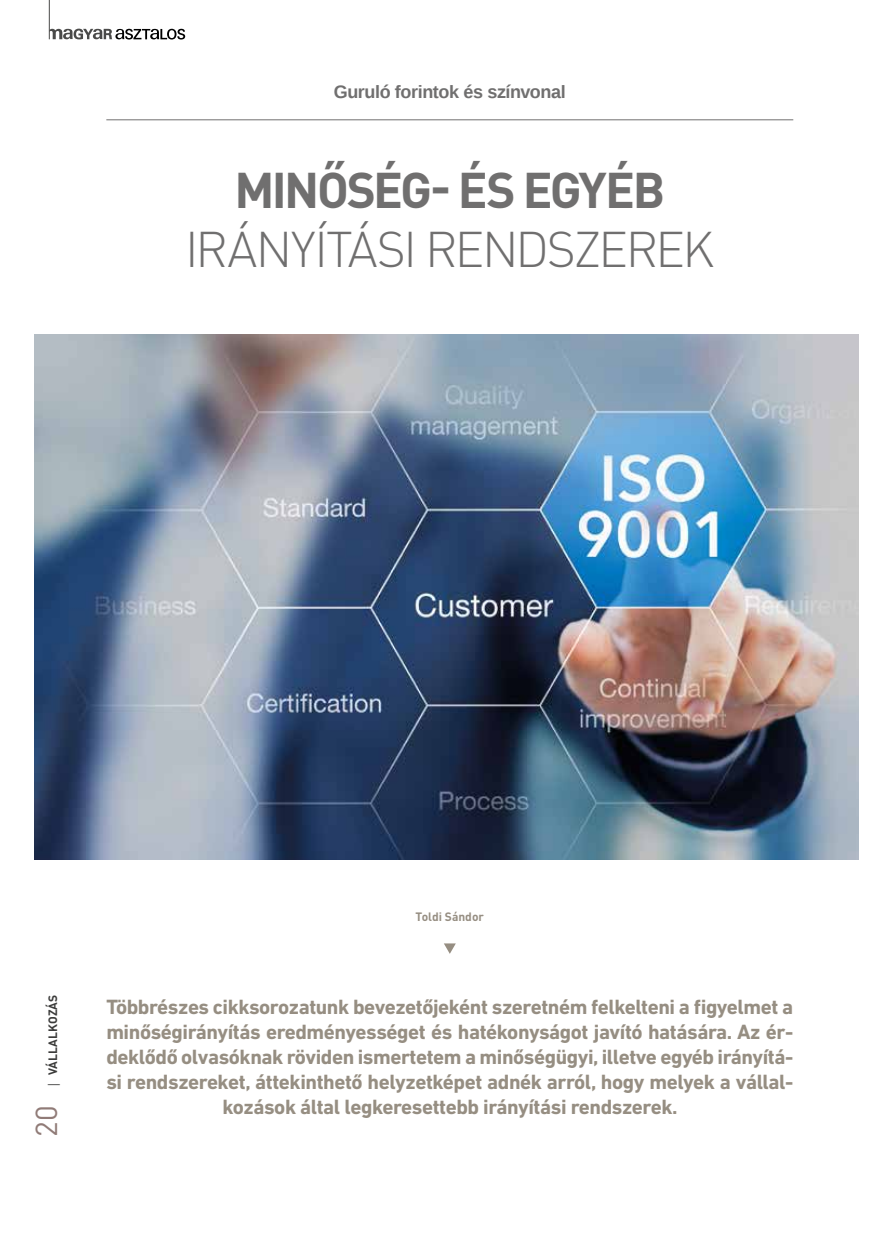
<style>
.page{position:relative;width:872px;height:1242px;background:#fff}
.page>*{position:absolute;margin:0;border:0;box-sizing:border-box;transform-origin:0 0}
.t1{font:300 49.5px "DIN Pro";letter-spacing:-.05em;color:#706f6f}
.t2{font:700 49.5px "DIN Pro";letter-spacing:-.055em;color:#706f6f}
.t3{font:30px "DIN Pro";color:#907b77}
.t4{font:700 21px/25.2px "DIN Next LT Pro";letter-spacing:-.02em;color:#968e82;text-align:center}
.t5{font:700 18px "Liberation Sans";letter-spacing:-.025em;color:#706f6f}
.t6{font:700 12px "DIN Pro";letter-spacing:.01em;color:#3c3c3b}
.t7{font:700 12px "DIN Pro";color:#968e82}
.s1{font-family:"Open Sans";font-weight:400}
</style>
<div class="page">
<svg style="left:49px;top:29px;width:136px;height:11px"></svg>
<hr style="left:49px;top:0;width:1px;height:39px;background:#4a4a49">
<hr style="left:106px;top:119px;width:687px;height:1px;background:#706f6f">
<img style="left:34px;top:334px;width:824px;height:525px">
<svg style="left:444px;top:943px;width:12px;height:11px"></svg>
<p class="t5" style="left:334px;top:80px;width:234px">Guruló forintok és színvonal</p>
<h1 class="t2" style="left:234px;top:156px;width:432px">MINŐSÉG- ÉS EGYÉB</h1>
<h1 class="t1" style="left:185px;top:215px;width:531px">IRÁNYÍTÁSI RENDSZEREK</h1>
<p class="t6" style="left:45px;top:1087px;width:95px;rotate:-90deg"><span class="s1">|</span> VÁLLALKOZÁS</p>
<h2 class="t3" style="left:26px;top:1136px;width:33px;rotate:-90deg">20</h2>
<p class="t7" style="left:415px;top:908px;width:70px">Toldi Sándor</p>
<p class="t4" style="left:106px;top:993px;width:688px">Többrészes cikksorozatunk bevezetőjeként szeretném felkelteni a figyelmet a minőségirányítás eredményességet és hatékonyságot javító hatására. Az ér&shy;deklődő olvasóknak röviden ismertetem a minőségügyi, illetve egyéb irányítá&shy;si rendszereket, áttekinthető helyzetképet adnék arról, hogy melyek a vállal&shy;kozások által legkeresettebb irányítási rendszerek.</p>
</div>
